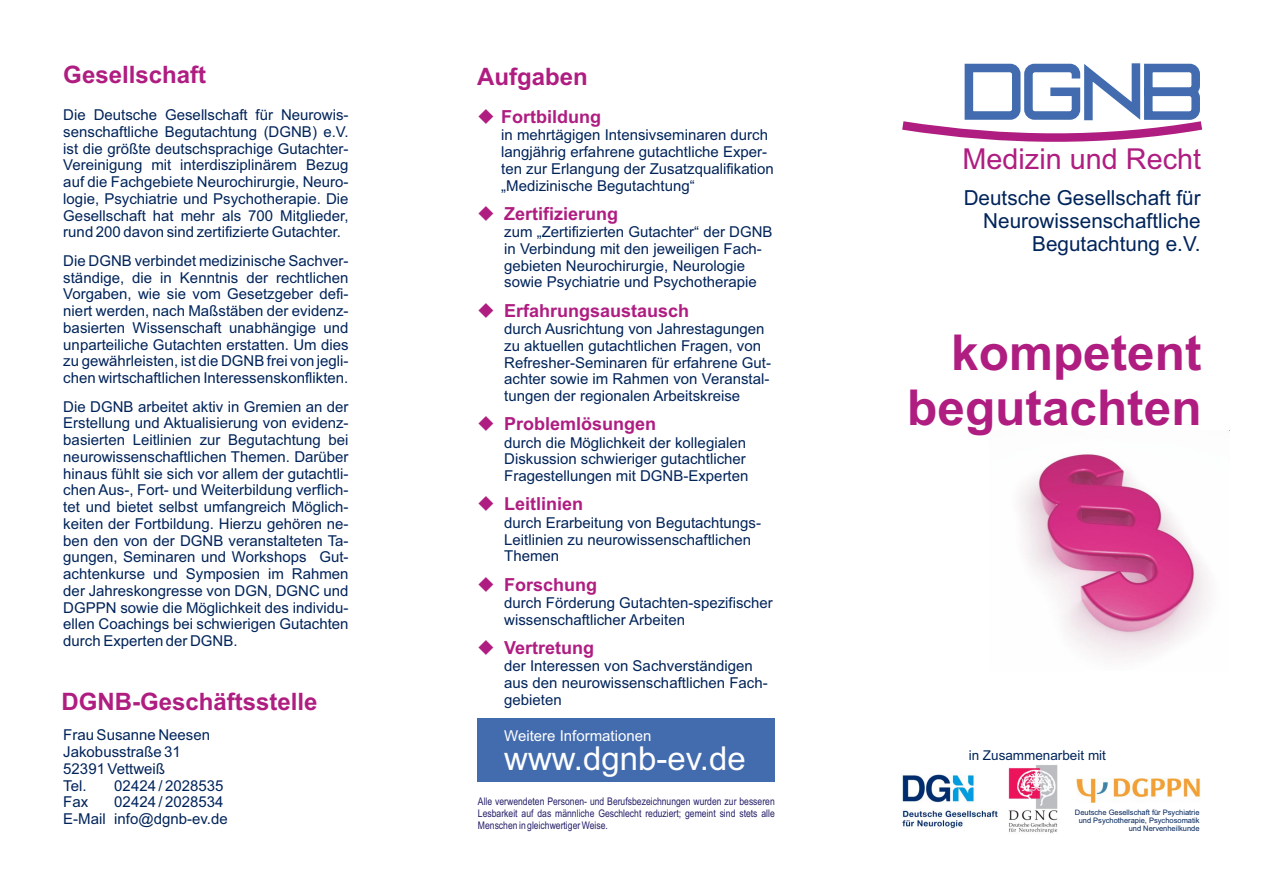
<style>
.page{position:relative;width:1263px;height:893px;background:#fff}
.page>*{position:absolute;margin:0;border:0;box-sizing:border-box;transform-origin:0 0}
.t1{font:700 49.5px/55.3px "Arial";color:#af1d81;text-align:right}
.t2{font:33px "Arial";color:#fefefe}
.t3{font:28.8px "Arial";color:#af1d81}
.t4{font:700 24px "Arial";color:#af1d81}
.t5{font:20.7px/23.1px "Arial";color:#00245a;text-align:right}
.t6{font:700 18px "Arial";color:#af1d81}
.t7{font:15px/16.8px "Arial";color:#00245a}
.t8{font:15px "Arial";color:#fefefe}
.t9{font:13.5px "Arial";color:#00245a}
.t10{font:10.5px/11.9px "Arial Narrow";color:#241e68;text-align:justify}
.t11{font:7.5px/8.4px "Arial";color:#00245a;text-align:right}
</style>
<div class="page">
<img style="left:1019px;top:454px;width:190px;height:204px">
<svg style="left:902px;top:63px;width:301px;height:79px"></svg>
<div style="left:477px;top:718px;width:297px;height:64px;background:#436caf"></div>
<img style="left:1008px;top:765px;width:50px;height:69px">
<img style="left:1077px;top:778px;width:123px;height:24px">
<img style="left:902px;top:774px;width:96px;height:55px">
<h3 class="t4" style="left:63px;top:65px;width:144px">Gesellschaft</h3>
<p class="t7" style="left:63px;top:108px;width:287px;text-align:justify">Die Deutsche Gesellschaft für Neurowis&shy;senschaftliche Begutachtung (DGNB) e.V. ist die größte deutschsprachige Gutachter-Vereinigung mit interdisziplinärem Bezug auf die Fachgebiete Neurochirurgie, Neuro&shy;logie, Psychiatrie und Psychotherapie. Die Gesellschaft hat mehr als 700 Mitglieder, rund 200 davon sind zertifizierte Gutachter.</p>
<p class="t7" style="left:63px;top:253px;width:287px;text-align:justify">Die DGNB verbindet medizinische Sachver&shy;ständige, die in Kenntnis der rechtlichen Vorgaben, wie sie vom Gesetzgeber defi&shy;niert werden, nach Maßstäben der evidenz&shy;basierten Wissenschaft unabhängige und unparteiliche Gutachten erstatten. Um dies zu gewährleisten, ist die DGNB frei von jegli&shy;chen wirtschaftlichen Interessenskonflikten.</p>
<p class="t7" style="left:63px;top:399px;width:287px;text-align:justify">Die DGNB arbeitet aktiv in Gremien an der Erstellung und Aktualisierung von evidenz&shy;basierten Leitlinien zur Begutachtung bei neurowissenschaftlichen Themen. Darüber hinaus fühlt sie sich vor allem der gutachtli&shy;chen Aus-, Fort- und Weiterbildung verflich&shy;tet und bietet selbst umfangreich Möglich&shy;keiten der Fortbildung. Hierzu gehören ne&shy;ben den von der DGNB veranstalteten Ta&shy;gungen, Seminaren und Workshops Gut&shy;achtenkurse und Symposien im Rahmen der Jahreskongresse von DGN, DGNC und DGPPN sowie die Möglichkeit des individu&shy;ellen Coachings bei schwierigen Gutachten durch Experten der DGNB.</p>
<h3 class="t4" style="left:62px;top:692px;width:258px">DGNB-Geschäftsstelle</h3>
<p class="t7" style="left:63px;top:728px;width:148px">Frau Susanne Neesen<br>Jakobusstraße 31<br>52391 Vettweiß<br>Tel.</p>
<p class="t7" style="left:114px;top:778px;width:111px">02424 / 2028535</p>
<p class="t7" style="left:63px;top:795px;width:166px;text-align:right">02424 / 2028534<br>E-Mail info@dgnb-ev.de</p>
<p class="t7" style="left:63px;top:795px;width:27px">Fax</p>
<h3 class="t4" style="left:477px;top:68px;width:112px">Aufgaben</h3>
<p class="t6" style="left:477px;top:110px;width:126px">◆ Fortbildung</p>
<p class="t7" style="left:501px;top:128px;width:274px">in mehrtägigen Intensivseminaren durch langjährig erfahrene gutachtliche Exper&shy;ten zur Erlangung der Zusatzqualifikation „Medizinische Begutachtung“</p>
<p class="t6" style="left:477px;top:207px;width:143px">◆ Zertifizierung</p>
<p class="t7" style="left:504px;top:225px;width:270px">zum „Zertifizierten Gutachter“ der DGNB in Verbindung mit den jeweiligen Fach&shy;gebieten Neurochirurgie, Neurologie sowie Psychiatrie und Psychotherapie</p>
<p class="t6" style="left:477px;top:304px;width:214px">◆ Erfahrungsaustausch</p>
<p class="t7" style="left:504px;top:322px;width:268px">durch Ausrichtung von Jahrestagungen zu aktuellen gutachtlichen Fragen, von Refresher-Seminaren für erfahrene Gut&shy;achter sowie im Rahmen von Veranstal&shy;tungen der regionalen Arbeitskreise</p>
<p class="t6" style="left:477px;top:417px;width:181px">◆ Problemlösungen</p>
<p class="t7" style="left:504px;top:435px;width:246px">durch die Möglichkeit der kollegialen<br>Diskussion schwieriger gutachtlicher<br>Fragestellungen mit DGNB-Experten</p>
<p class="t6" style="left:477px;top:497px;width:108px">◆ Leitlinien</p>
<p class="t7" style="left:504px;top:515px;width:258px">durch Erarbeitung von Begutachtungs-<br>Leitlinien zu neurowissenschaftlichen<br>Themen</p>
<p class="t6" style="left:477px;top:577px;width:122px">◆ Forschung</p>
<p class="t7" style="left:504px;top:596px;width:270px">durch Förderung Gutachten-spezifischer wissenschaftlicher Arbeiten</p>
<p class="t6" style="left:477px;top:641px;width:119px">◆ Vertretung</p>
<p class="t7" style="left:504px;top:659px;width:265px">der Interessen von Sachverständigen aus den neurowissenschaftlichen Fach&shy;gebieten</p>
<h3 class="t3" style="left:962px;top:148px;width:240px">Medizin und Recht</h3>
<h3 class="t5" style="left:964px;top:188px;width:239px">Deutsche Gesellschaft für<br>Neurowissenschaftliche<br>Begutachtung e.V.</h3>
<h1 class="t1" style="left:907px;top:330px;width:296px">kompetent begutachten</h1>
<p class="t8" style="left:504px;top:730px;width:149px">Weitere Informationen</p>
<h2 class="t2" style="left:504px;top:746px;width:243px">www.dgnb-ev.de</h2>
<p class="t9" style="left:969px;top:750px;width:139px">in Zusammenarbeit mit</p>
<p class="t11" style="left:1075px;top:808px;width:126px">Deutsche Gesellschaft für Psychiatrie und Psychotherapie, Psychosomatik und Nervenheilkunde</p>
<p class="t10" style="left:478px;top:797px;width:298px">Alle verwendeten Personen- und Berufsbezeichnungen wurden zur besseren Lesbarkeit auf das männliche Geschlecht reduziert; gemeint sind stets alle Menschen in gleichwertiger Weise.</p>
</div>
